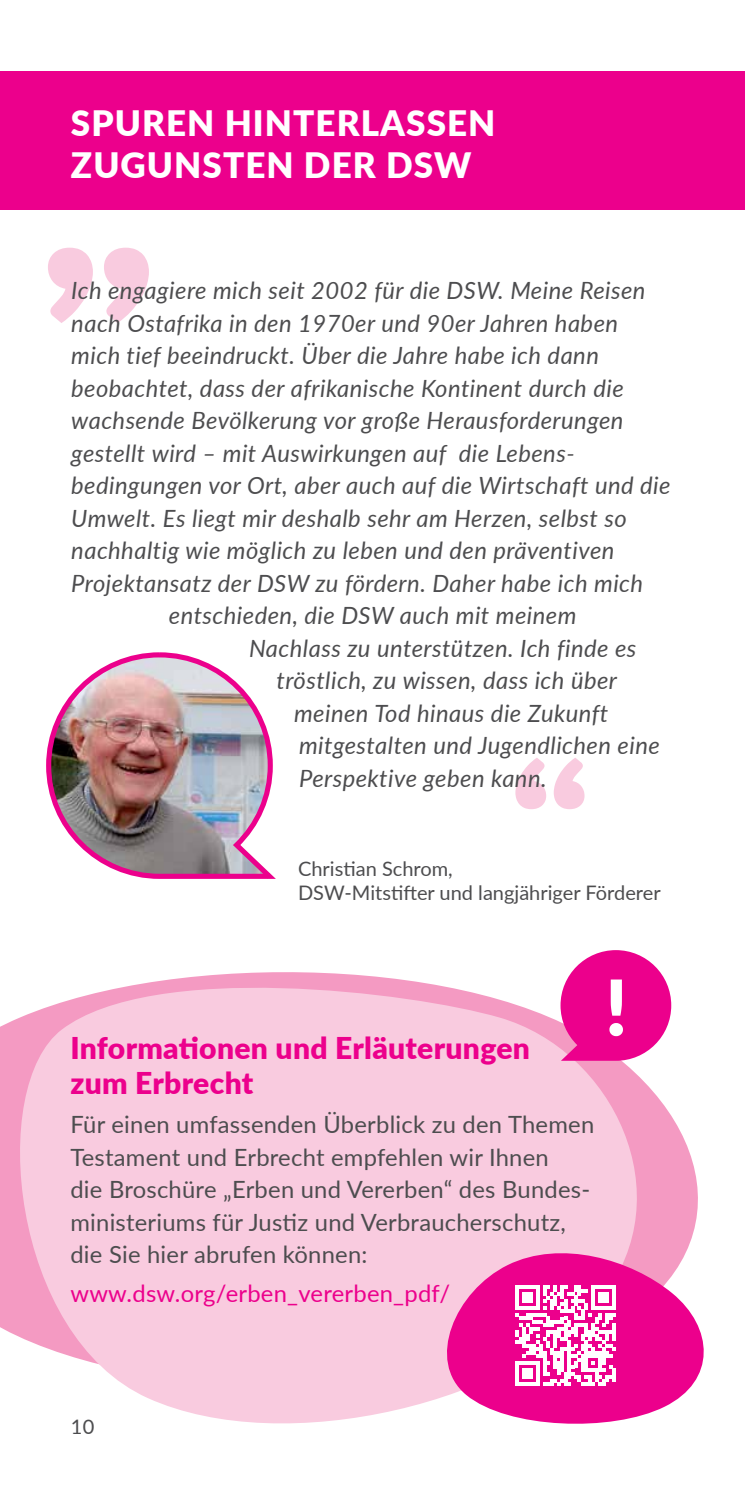
<style>
.page{position:relative;width:745px;height:1489px;background:#fff}
.page>*{position:absolute;margin:0;border:0;box-sizing:border-box;transform-origin:0 0}
.t1{font:900 35px/42px "Lato";letter-spacing:.03em;color:#fff}
.t2{font:900 30px/35px "Lato";letter-spacing:.01em;color:#ec008c}
.t3{font:italic 23.75px "Lato";letter-spacing:.02em;color:#4d4d4f}
.t4{font:23.75px/32.5px "Lato";letter-spacing:.01em;color:#4d4d4f}
.t5{font:23.75px "Lato";letter-spacing:.01em;color:#ec008c}
.t6{font:20px/24px "Lato";color:#4d4d4f}
</style>
<div class="page">
<svg style="left:515px;top:758px;width:69px;height:51px"></svg>
<svg style="left:48px;top:248px;width:101px;height:75px"></svg>
<div style="left:0;top:71px;width:744px;height:138px;background:#ec008c"></div>
<img style="left:46px;top:652px;width:230px;height:227px">
<svg style="left:0;top:972px;width:682px;height:452px;background:#f8c9de"></svg>
<svg style="left:425px;top:1238px;width:279px;height:186px;background:#f259b1"></svg>
<svg style="left:515px;top:1285px;width:100px;height:100px"></svg>
<svg style="left:560px;top:950px;width:110px;height:110px"></svg>
<p class="t1" style="left:71px;top:101px;width:426px">SPUREN HINTERLASSEN<br>ZUGUNSTEN DER DSW</p>
<p class="t3" style="left:71px;top:273px;width:575px">Ich engagiere mich seit 2002 für die DSW. Meine Reisen</p>
<p class="t3" style="left:71px;top:306px;width:548px">nach Ostafrika in den 1970er und 90er Jahren haben</p>
<p class="t3" style="left:71px;top:338px;width:529px">mich tief beeindruckt. Über die Jahre habe ich dann</p>
<p class="t3" style="left:71px;top:371px;width:553px">beobachtet, dass der afrikanische Kontinent durch die</p>
<p class="t3" style="left:71px;top:403px;width:553px">wachsende Bevölkerung vor große Herausforderungen</p>
<p class="t3" style="left:71px;top:436px;width:504px">gestellt wird – mit Auswirkungen auf die Lebens-</p>
<p class="t3" style="left:71px;top:468px;width:600px">bedingungen vor Ort, aber auch auf die Wirtschaft und die</p>
<p class="t3" style="left:71px;top:501px;width:556px">Umwelt. Es liegt mir deshalb sehr am Herzen, selbst so</p>
<p class="t3" style="left:71px;top:533px;width:544px">nachhaltig wie möglich zu leben und den präventiven</p>
<p class="t3" style="left:71px;top:566px;width:573px">Projektansatz der DSW zu fördern. Daher habe ich mich</p>
<p class="t3" style="left:169px;top:598px;width:409px">entschieden, die DSW auch mit meinem</p>
<p class="t3" style="left:249px;top:631px;width:388px">Nachlass zu unterstützen. Ich finde es</p>
<p class="t3" style="left:276px;top:663px;width:342px">tröstlich, zu wissen, dass ich über</p>
<p class="t3" style="left:294px;top:696px;width:315px">meinen Tod hinaus die Zukunft</p>
<p class="t3" style="left:299px;top:728px;width:362px">mitgestalten und Jugendlichen eine</p>
<p class="t3" style="left:299px;top:761px;width:249px">Perspektive geben kann.</p>
<p class="t6" style="left:298px;top:855px;width:364px">Christian Schrom,<br>DSW-Mitstifter und langjähriger Förderer</p>
<p class="t2" style="left:70px;top:1029px;width:461px">Informationen und Erläuterungen zum Erbrecht</p>
<p class="t4" style="left:70px;top:1107px;width:525px">Für einen umfassenden Überblick zu den Themen Testament und Erbrecht empfehlen wir Ihnen<br>die Broschüre „Erben und Vererben“ des Bundes&shy;ministeriums für Justiz und Verbraucherschutz, die Sie hier abrufen können:</p>
<p class="t5" style="left:70px;top:1276px;width:381px">www.dsw.org/erben_vererben_pdf/</p>
<p class="t6" style="left:71px;top:1413px;width:25px">10</p>
</div>
